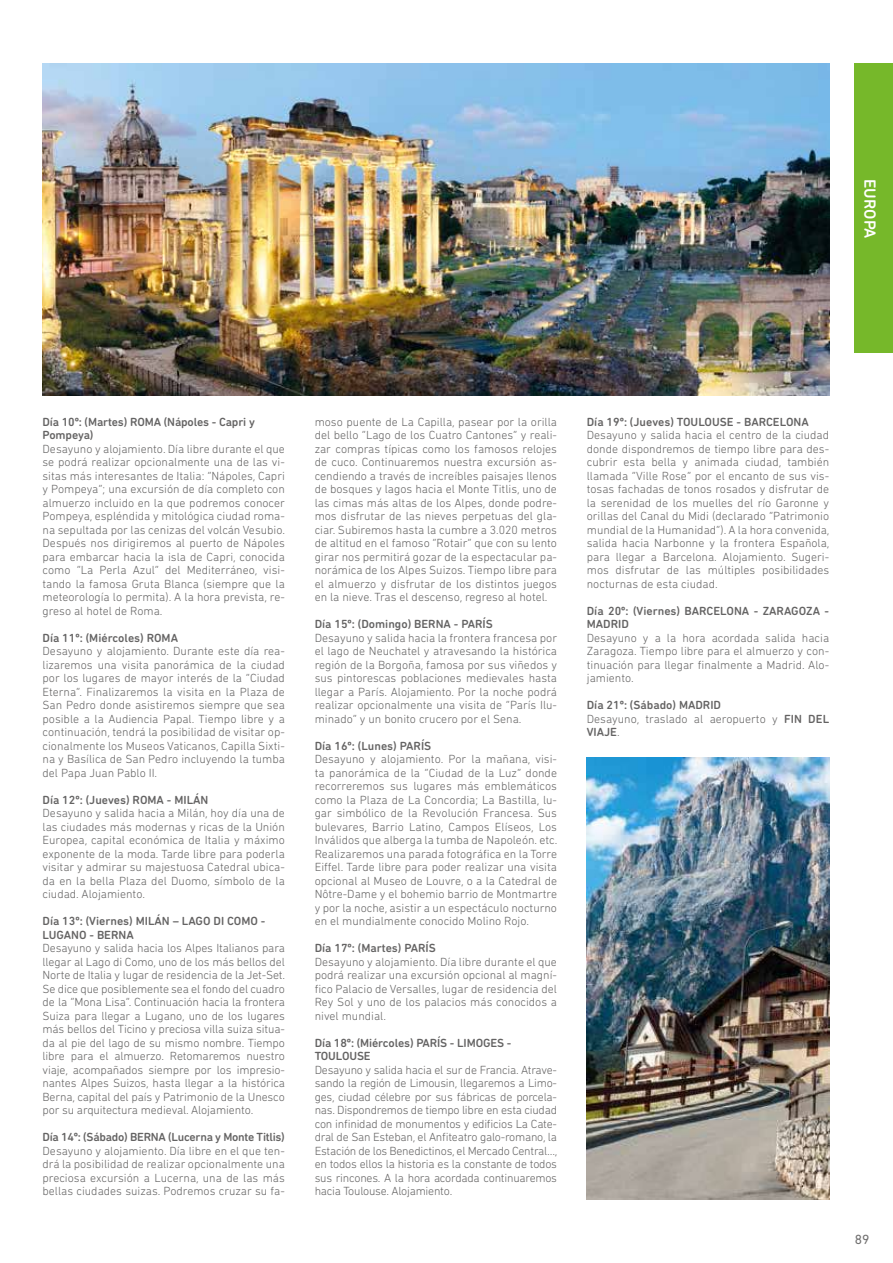
<style>
.page{position:relative;width:893px;height:1263px;background:#fff}
.page>*{position:absolute;margin:0;border:0;box-sizing:border-box;transform-origin:0 0}
.t1{font:500 16.5px "DIN Next Rounded LT Pro";color:#fff}
.t2{font:13.5px "DIN Next Rounded LT Pro";color:#706f6f}
.t3{font:300 12px/13.5px "DIN Next Rounded LT Pro";color:#646363;text-align:justify}
.t4{font:500 12px/13.5px "DIN Next Rounded LT Pro";color:#646363}
.t5{font:500 12px "DIN Next Rounded LT Pro";letter-spacing:-.02em;color:#646363}
.s1{font-weight:300}
</style>
<div class="page">
<div style="left:854px;top:64px;width:39px;height:289px;background:#76b82a"></div>
<img style="left:43px;top:64px;width:786px;height:331px">
<img style="left:587px;top:757px;width:242px;height:442px">
<h1 class="t1" style="left:880px;top:179px;width:61px;rotate:90deg">EUROPA</h1>
<p class="t4" style="left:43px;top:415px;width:214px">Día 10º: (Martes) ROMA (Nápoles - Capri y<br>Pompeya)</p>
<p class="t3" style="left:43px;top:442px;width:244px">Desayuno y alojamiento. Día libre durante el que se podrá realizar opcionalmente una de las vi&shy;sitas más interesantes de Italia: “Nápoles, Capri y Pompeya”; una excursión de día completo con almuerzo incluido en la que podremos conocer Pompeya, espléndida y mitológica ciudad roma&shy;na sepultada por las cenizas del volcán Vesubio.<br>Después nos dirigiremos al puerto de Nápoles para embarcar hacia la isla de Capri, conocida como “La Perla Azul” del Mediterráneo, visi&shy;tando la famosa Gruta Blanca (siempre que la meteorología lo permita). A la hora prevista, re&shy;greso al hotel de Roma.</p>
<p class="t4" style="left:43px;top:631px;width:137px">Día 11º: (Miércoles) ROMA</p>
<p class="t3" style="left:43px;top:644px;width:244px">Desayuno y alojamiento. Durante este día rea&shy;lizaremos una visita panorámica de la ciudad por los lugares de mayor interés de la “Ciudad Eterna”. Finalizaremos la visita en la Plaza de San Pedro donde asistiremos siempre que sea posible a la Audiencia Papal. Tiempo libre y a continuación, tendrá la posibilidad de visitar op&shy;cionalmente los Museos Vaticanos, Capilla Sixti&shy;na y Basílica de San Pedro incluyendo la tumba del Papa Juan Pablo II.</p>
<p class="t4" style="left:43px;top:793px;width:167px">Día 12º: (Jueves) ROMA - MILÁN</p>
<p class="t3" style="left:43px;top:806px;width:244px">Desayuno y salida hacia a Milán, hoy día una de las ciudades más modernas y ricas de la Unión Europea, capital económica de Italia y máximo exponente de la moda. Tarde libre para poderla visitar y admirar su majestuosa Catedral ubica&shy;da en la bella Plaza del Duomo, símbolo de la ciudad. Alojamiento.</p>
<p class="t4" style="left:43px;top:914px;width:224px">Día 13º: (Viernes) MILÁN – LAGO DI COMO -<br>LUGANO - BERNA</p>
<p class="t3" style="left:43px;top:941px;width:244px">Desayuno y salida hacia los Alpes Italianos para llegar al Lago di Como, uno de los más bellos del Norte de Italia y lugar de residencia de la Jet-Set.<br>Se dice que posiblemente sea el fondo del cuadro de la “Mona Lisa”. Continuación hacia la frontera Suiza para llegar a Lugano, uno de los lugares más bellos del Ticino y preciosa villa suiza situa&shy;da al pie del lago de su mismo nombre. Tiempo libre para el almuerzo. Retomaremos nuestro viaje, acompañados siempre por los impresio&shy;nantes Alpes Suizos, hasta llegar a la histórica Berna, capital del país y Patrimonio de la Unesco por su arquitectura medieval. Alojamiento.</p>
<p class="t5" style="left:43px;top:1130px;width:244px">Día 14º: (Sábado) BERNA (Lucerna y Monte Titlis)</p>
<p class="t3" style="left:43px;top:1144px;width:244px">Desayuno y alojamiento. Día libre en el que ten&shy;drá la posibilidad de realizar opcionalmente una preciosa excursión a Lucerna, una de las más bellas ciudades suizas. Podremos cruzar su fa-</p>
<p class="t3" style="left:315px;top:415px;width:244px">moso puente de La Capilla, pasear por la orilla del bello “Lago de los Cuatro Cantones” y reali&shy;zar compras típicas como los famosos relojes de cuco. Continuaremos nuestra excursión as&shy;cendiendo a través de increíbles paisajes llenos de bosques y lagos hacia el Monte Titlis, uno de las cimas más altas de los Alpes, donde podre&shy;mos disfrutar de las nieves perpetuas del gla&shy;ciar. Subiremos hasta la cumbre a 3.020 metros de altitud en el famoso “Rotair” que con su lento girar nos permitirá gozar de la espectacular pa&shy;norámica de los Alpes Suizos. Tiempo libre para el almuerzo y disfrutar de los distintos juegos en la nieve. Tras el descenso, regreso al hotel.</p>
<p class="t4" style="left:315px;top:617px;width:180px">Día 15º: (Domingo) BERNA - PARÍS</p>
<p class="t3" style="left:315px;top:631px;width:244px">Desayuno y salida hacia la frontera francesa por el lago de Neuchatel y atravesando la histórica región de la Borgoña, famosa por sus viñedos y sus pintorescas poblaciones medievales hasta llegar a París. Alojamiento. Por la noche podrá realizar opcionalmente una visita de “París Ilu&shy;minado” y un bonito crucero por el Sena.</p>
<p class="t4" style="left:315px;top:739px;width:118px">Día 16º: (Lunes) PARÍS</p>
<p class="t3" style="left:315px;top:752px;width:244px">Desayuno y alojamiento. Por la mañana, visi&shy;ta panorámica de la “Ciudad de la Luz” donde recorreremos sus lugares más emblemáticos como la Plaza de La Concordia; La Bastilla, lu&shy;gar simbólico de la Revolución Francesa. Sus bulevares, Barrio Latino, Campos Elíseos, Los Inválidos que alberga la tumba de Napoleón. etc.<br>Realizaremos una parada fotográfica en la Torre Eiffel. Tarde libre para poder realizar una visita opcional al Museo de Louvre, o a la Catedral de Nôtre-Dame y el bohemio barrio de Montmartre y por la noche, asistir a un espectáculo nocturno en el mundialmente conocido Molino Rojo.</p>
<p class="t4" style="left:315px;top:941px;width:123px">Día 17º: (Martes) PARÍS</p>
<p class="t3" style="left:315px;top:955px;width:244px">Desayuno y alojamiento. Día libre durante el que podrá realizar una excursión opcional al magní&shy;fico Palacio de Versalles, lugar de residencia del Rey Sol y uno de los palacios más conocidos a nivel mundial.</p>
<p class="t4" style="left:315px;top:1036px;width:198px">Día 18º: (Miércoles) PARÍS - LIMOGES -<br>TOULOUSE</p>
<p class="t3" style="left:315px;top:1063px;width:244px">Desayuno y salida hacia el sur de Francia. Atrave&shy;sando la región de Limousin, llegaremos a Limo&shy;ges, ciudad célebre por sus fábricas de porcela&shy;nas. Dispondremos de tiempo libre en esta ciudad con infinidad de monumentos y edificios La Cate&shy;dral de San Esteban, el Anfiteatro galo-romano, la Estación de los Benedictinos, el Mercado Central…, en todos ellos la historia es la constante de todos sus rincones. A la hora acordada continuaremos hacia Toulouse. Alojamiento.</p>
<p class="t4" style="left:587px;top:415px;width:224px">Día 19º: (Jueves) TOULOUSE - BARCELONA</p>
<p class="t3" style="left:587px;top:428px;width:244px">Desayuno y salida hacia el centro de la ciudad donde dispondremos de tiempo libre para des&shy;cubrir esta bella y animada ciudad, también llamada “Ville Rose” por el encanto de sus vis&shy;tosas fachadas de tonos rosados y disfrutar de la serenidad de los muelles del río Garonne y orillas del Canal du Midi (declarado “Patrimonio mundial de la Humanidad”). A la hora convenida, salida hacia Narbonne y la frontera Española, para llegar a Barcelona. Alojamiento. Sugeri&shy;mos disfrutar de las múltiples posibilidades nocturnas de esta ciudad.</p>
<p class="t4" style="left:587px;top:604px;width:244px">Día 20º: (Viernes) BARCELONA - ZARAGOZA -<br>MADRID</p>
<p class="t3" style="left:587px;top:631px;width:244px">Desayuno y a la hora acordada salida hacia Zaragoza. Tiempo libre para el almuerzo y con&shy;tinuación para llegar finalmente a Madrid. Alo&shy;jamiento.</p>
<p class="t4" style="left:587px;top:698px;width:244px">Día 21º: (Sábado) MADRID<br><span class="s1">Desayuno, traslado al aeropuerto y</span> FIN DEL<br>VIAJE<span class="s1">.</span></p>
<p class="t2" style="left:855px;top:1231px;width:16px">89</p>
</div>
